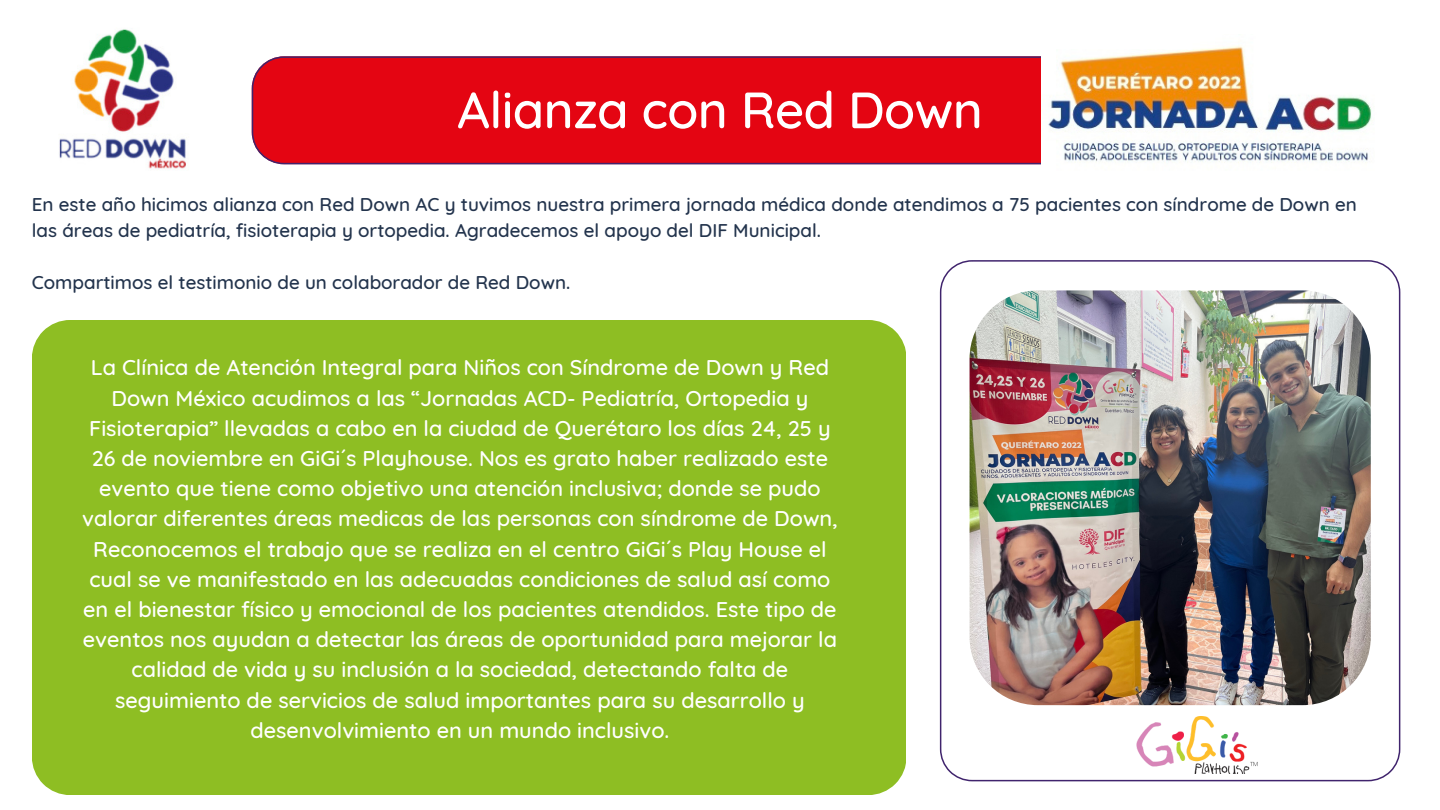
<style>
.page{position:relative;width:1440px;height:810px;background:#fff}
.page>*{position:absolute;margin:0;border:0;box-sizing:border-box;transform-origin:0 0}
.t1{font:500 51px "Quicksand";letter-spacing:-.01em;color:#fff}
.t2{font:500 21.7px/30.2px "Quicksand";color:#fff;text-align:center}
.t3{font:500 18.8px/26.2px "Quicksand";color:#23344d}
</style>
<div class="page">
<div style="left:252px;top:56px;width:790px;height:108px;background:#e40512"></div>
<svg style="left:940px;top:260px;width:460px;height:521px"></svg>
<img style="left:970px;top:290px;width:401px;height:415px;border-radius:68px">
<img style="left:1136px;top:716px;width:121px;height:57px">
<div style="left:32px;top:320px;width:873px;height:475px;background:#8ebe23"></div>
<img style="left:1048px;top:45px;width:324px;height:118px">
<img style="left:59px;top:29px;width:127px;height:140px">
<h1 class="t1" style="left:457px;top:77px;width:527px">Alianza con Red Down</h1>
<p class="t3" style="left:32px;top:191px;width:1326px">En este año hicimos alianza con Red Down AC y tuvimos nuestra primera jornada médica donde atendimos a 75 pacientes con síndrome de Down en las áreas de pediatría, fisioterapia y ortopedia. Agradecemos el apoyo del DIF Municipal.</p>
<p class="t3" style="left:32px;top:269px;width:540px">Compartimos el testimonio de un colaborador de Red Down.</p>
<p class="t2" style="left:82px;top:352px;width:757px">La Clínica de Atención Integral para Niños con Síndrome de Down y Red Down México acudimos a las “Jornadas ACD- Pediatría, Ortopedia y Fisioterapia” llevadas a cabo en la ciudad de Querétaro los días 24, 25 y 26 de noviembre en GiGi´s Playhouse. Nos es grato haber realizado este evento que tiene como objetivo una atención inclusiva; donde se pudo valorar diferentes áreas medicas de las personas con síndrome de Down, Reconocemos el trabajo que se realiza en el centro GiGi´s Play House el cual se ve manifestado en las adecuadas condiciones de salud así como en el bienestar físico y emocional de los pacientes atendidos. Este tipo de eventos nos ayudan a detectar las áreas de oportunidad para mejorar la calidad de vida y su inclusión a la sociedad, detectando falta de seguimiento de servicios de salud importantes para su desarrollo y desenvolvimiento en un mundo inclusivo.</p>
</div>
